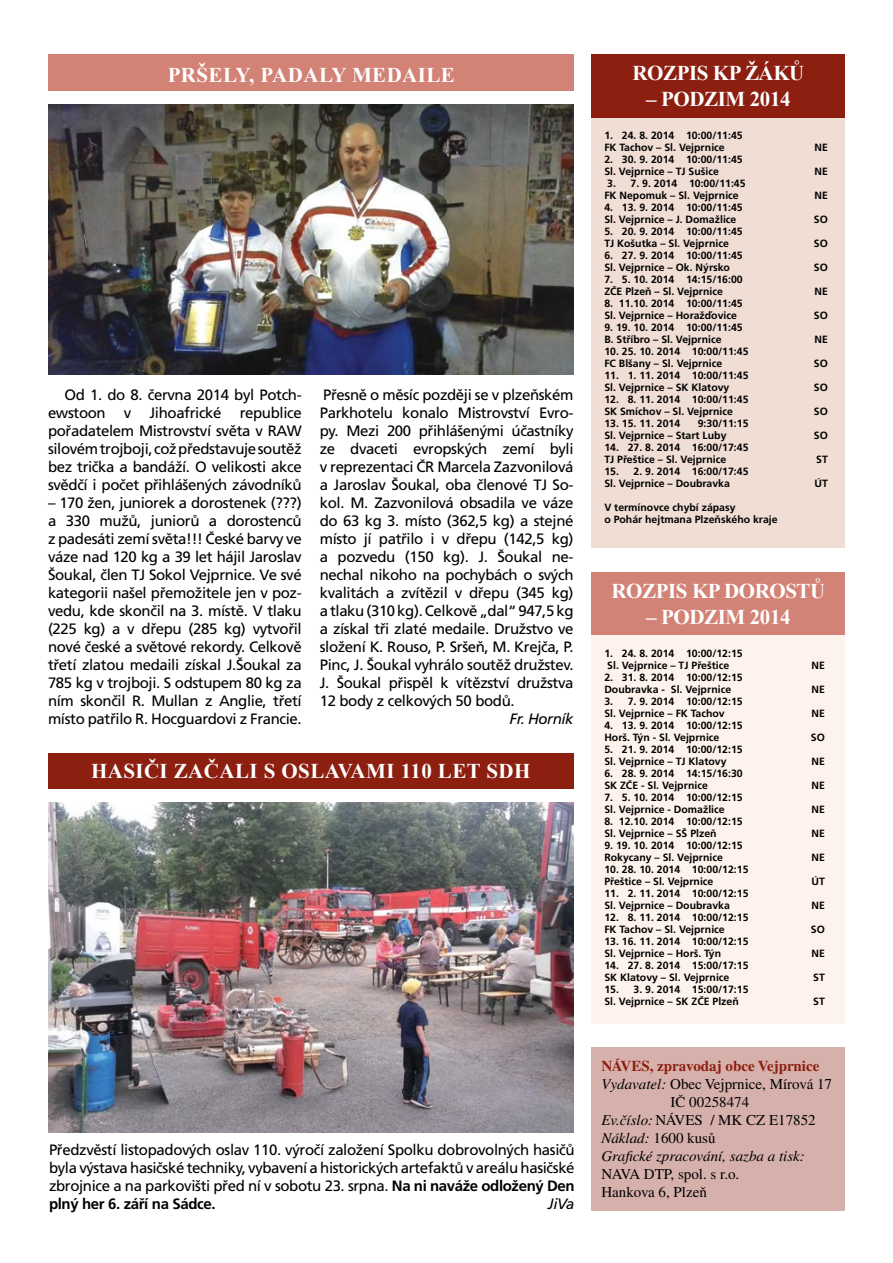
<style>
.page{position:relative;width:893px;height:1263px;background:#fff}
.page>*{position:absolute;margin:0;border:0;box-sizing:border-box;transform-origin:0 0}
.t1{font:700 21px "Times New Roman";letter-spacing:-.02em;color:#fff}
.t2{font:700 21px "Times New Roman";letter-spacing:.02em;color:#fff}
.t3{font:15px/18px "Frutiger CE";letter-spacing:-.025em;color:#000;text-align:justify}
.t4{font:15px/18px "Times CE";color:#000}
.t5{font:italic 15px "Times CE";color:#000}
.t6{font:700 15px "Times CE";color:#8c1f10}
.t7{font:italic 15px "Frutiger CE";letter-spacing:-.025em;color:#000}
.t8{font:700 10.5px/12px "Frutiger CE";color:#000}
.s1{font-weight:700}
.s2{font-style:italic}
</style>
<div class="page">
<div style="left:48px;top:54px;width:526px;height:37px;background:#d38276"></div>
<div style="left:48px;top:753px;width:526px;height:35px;background:#8c1f10"></div>
<img style="left:48px;top:802px;width:525px;height:331px">
<div style="left:592px;top:54px;width:253px;height:64px;background:#8c1f10"></div>
<div style="left:592px;top:118px;width:253px;height:429px;background:#f0ddd4"></div>
<div style="left:592px;top:1047px;width:253px;height:164px;background:#d6b0ab"></div>
<div style="left:592px;top:572px;width:253px;height:64px;background:#d38276"></div>
<div style="left:592px;top:636px;width:253px;height:388px;background:#fef2ed"></div>
<img style="left:48px;top:104px;width:526px;height:271px">
<h1 class="t1" style="left:168px;top:60px;width:151px">PRŠELY, PADALY</h1>
<h1 class="t1" style="left:352px;top:60px;width:104px">MEDAILE</h1>
<h2 class="t3" style="left:48px;top:386px;width:255px;text-indent:17px">Od 1. do 8. června 2014 byl Potch&shy;ewstoon v Jihoafrické republice pořadatelem Mistrovství světa v RAW silovém trojboji, což představuje soutěž bez trička a bandáží. O velikosti akce svědčí i počet přihlášených závodníků</h2>
<p class="t3" style="left:48px;top:494px;width:255px">– 170 žen, juniorek a dorostenek (???) a 330 mužů, juniorů a dorostenců z padesáti zemí světa!!! České barvy ve váze nad 120 kg a 39 let hájil Jaroslav Šoukal, člen TJ Sokol Vejprnice. Ve své kategorii našel přemožitele jen v poz&shy;vedu, kde skončil na 3. místě. V tlaku (225 kg) a v dřepu (285 kg) vytvořil nové české a světové rekordy. Celkově třetí zlatou medaili získal J.Šoukal za 785 kg v trojboji. S odstupem 80 kg za ním skončil R. Mullan z Anglie, třetí místo patřilo R. Hocguardovi z Francie.</p>
<p class="t3" style="left:320px;top:386px;width:255px">Přesně o měsíc později se v plzeňském Parkhotelu konalo Mistrovství Evro&shy;py. Mezi 200 přihlášenými účastníky ze dvaceti evropských zemí byli v reprezentaci ČR Marcela Zazvonilová a Jaroslav Šoukal, oba členové TJ So&shy;kol. M. Zazvonilová obsadila ve váze do 63 kg 3. místo (362,5 kg) a stejné místo jí patřilo i v dřepu (142,5 kg) a pozvedu (150 kg). J. Šoukal ne&shy;nechal nikoho na pochybách o svých kvalitách a zvítězil v dřepu (345 kg) a tlaku (310 kg). Celkově „dal“ 947,5 kg a získal tři zlaté medaile. Družstvo ve složení K. Rouso, P. Sršeň, M. Krejča, P.<br>Pinc, J. Šoukal vyhrálo soutěž družstev.<br>J. Šoukal přispěl k vítězství družstva 12 body z celkových 50 bodů.</p>
<h2 class="t7" style="left:510px;top:710px;width:66px">Fr. Horník</h2>
<h1 class="t2" style="left:91px;top:756px;width:441px">HASIČI ZAČALI S OSLAVAMI 110 LET SDH</h1>
<p class="t3" style="left:49px;top:1141px;width:527px">Předzvěstí listopadových oslav 110. výročí založení Spolku dobrovolných hasičů byla výstava hasičské techniky, vybavení a historických artefaktů v areálu hasičské zbrojnice a na parkovišti před ní v sobotu 23. srpna. <span class="s1">Na ni naváže odložený Den plný her 6. září na Sádce.</span></p>
<h2 class="t7" style="left:548px;top:1195px;width:28px">JiVa</h2>
<h1 class="t1" style="left:632px;top:59px;width:173px">ROZPIS KP ŽÁKŮ</h1>
<h1 class="t1" style="left:646px;top:84px;width:146px">– PODZIM 2014</h1>
<p class="t8" style="left:604px;top:129px;width:140px">1. 24. 8. 2014 10:00/11:45<br>FK Tachov – Sl. Vejprnice</p>
<p class="t8" style="left:604px;top:153px;width:140px">2. 30. 9. 2014 10:00/11:45<br>Sl. Vejprnice – TJ Sušice</p>
<p class="t8" style="left:604px;top:177px;width:143px">3. 7. 9. 2014 10:00/11:45<br>FK Nepomuk – Sl. Vejprnice</p>
<p class="t8" style="left:604px;top:201px;width:140px">4. 13. 9. 2014 10:00/11:45<br>Sl. Vejprnice – J. Domažlice</p>
<p class="t8" style="left:604px;top:225px;width:140px">5. 20. 9. 2014 10:00/11:45<br>TJ Košutka – Sl. Vejprnice</p>
<p class="t8" style="left:604px;top:249px;width:140px">6. 27. 9. 2014 10:00/11:45<br>Sl. Vejprnice – Ok. Nýrsko</p>
<p class="t8" style="left:604px;top:273px;width:140px">7. 5. 10. 2014 14:15/16:00<br>ZČE Plzeň – Sl. Vejprnice</p>
<p class="t8" style="left:604px;top:297px;width:140px">8. 11.10. 2014 10:00/11:45<br>Sl. Vejprnice – Horažďovice</p>
<p class="t8" style="left:604px;top:321px;width:140px">9. 19. 10. 2014 10:00/11:45<br>B. Stříbro – Sl. Vejprnice</p>
<p class="t8" style="left:604px;top:345px;width:146px">10. 25. 10. 2014 10:00/11:45<br>FC Blšany – Sl. Vejprnice</p>
<p class="t8" style="left:604px;top:369px;width:146px">11. 1. 11. 2014 10:00/11:45<br>Sl. Vejprnice – SK Klatovy</p>
<p class="t8" style="left:604px;top:393px;width:146px">12. 8. 11. 2014 10:00/11:45<br>SK Smíchov – Sl. Vejprnice</p>
<p class="t8" style="left:604px;top:417px;width:146px;text-indent:93px">9:30/11:15<br>Sl. Vejprnice – Start Luby</p>
<p class="t8" style="left:604px;top:417px;width:77px">13. 15. 11. 2014</p>
<p class="t8" style="left:604px;top:441px;width:146px">14. 27. 8. 2014 16:00/17:45<br>TJ Přeštice – Sl. Vejprnice</p>
<p class="t8" style="left:814px;top:141px;width:15px">NE</p>
<p class="t8" style="left:814px;top:165px;width:15px">NE</p>
<p class="t8" style="left:814px;top:189px;width:15px">NE</p>
<p class="t8" style="left:814px;top:213px;width:16px">SO</p>
<p class="t8" style="left:814px;top:237px;width:16px">SO</p>
<p class="t8" style="left:814px;top:261px;width:16px">SO</p>
<p class="t8" style="left:814px;top:285px;width:15px">NE</p>
<p class="t8" style="left:814px;top:309px;width:16px">SO</p>
<p class="t8" style="left:814px;top:333px;width:15px">NE</p>
<p class="t8" style="left:814px;top:357px;width:16px">SO</p>
<p class="t8" style="left:814px;top:381px;width:16px">SO</p>
<p class="t8" style="left:814px;top:405px;width:16px">SO</p>
<p class="t8" style="left:814px;top:429px;width:16px">SO</p>
<p class="t8" style="left:816px;top:453px;width:13px">ST</p>
<p class="t8" style="left:604px;top:465px;width:146px">15. 2. 9. 2014 16:00/17:45<br>Sl. Vejprnice – Doubravka</p>
<p class="t8" style="left:814px;top:477px;width:15px">ÚT</p>
<p class="t8" style="left:604px;top:501px;width:175px">V termínovce chybí zápasy<br>o Pohár hejtmana Plzeňského kraje</p>
<h1 class="t1" style="left:611px;top:577px;width:215px">ROZPIS KP DOROSTŮ</h1>
<h1 class="t1" style="left:646px;top:602px;width:146px">– PODZIM 2014</h1>
<p class="t8" style="left:604px;top:647px;width:140px">1. 24. 8. 2014 10:00/12:15<br>Sl. Vejprnice – TJ Přeštice</p>
<p class="t8" style="left:811px;top:659px;width:15px">NE</p>
<p class="t8" style="left:604px;top:671px;width:140px">2. 31. 8. 2014 10:00/12:15<br>Doubravka - Sl. Vejprnice</p>
<p class="t8" style="left:604px;top:695px;width:140px">3. 7. 9. 2014 10:00/12:15<br>Sl. Vejprnice – FK Tachov</p>
<p class="t8" style="left:604px;top:719px;width:140px">4. 13. 9. 2014 10:00/12:15<br>Horš. Týn - Sl. Vejprnice</p>
<p class="t8" style="left:604px;top:743px;width:140px">5. 21. 9. 2014 10:00/12:15<br>Sl. Vejprnice – TJ Klatovy</p>
<p class="t8" style="left:604px;top:767px;width:140px">6. 28. 9. 2014 14:15/16:30<br>SK ZČE - Sl. Vejprnice</p>
<p class="t8" style="left:604px;top:791px;width:140px">7. 5. 10. 2014 10:00/12:15<br>Sl. Vejprnice - Domažlice</p>
<p class="t8" style="left:604px;top:815px;width:140px">8. 12.10. 2014 10:00/12:15<br>Sl. Vejprnice – SŠ Plzeň</p>
<p class="t8" style="left:604px;top:839px;width:140px">9. 19. 10. 2014 10:00/12:15<br>Rokycany – Sl. Vejprnice</p>
<p class="t8" style="left:811px;top:683px;width:15px">NE</p>
<p class="t8" style="left:811px;top:707px;width:15px">NE</p>
<p class="t8" style="left:811px;top:731px;width:16px">SO</p>
<p class="t8" style="left:811px;top:755px;width:15px">NE</p>
<p class="t8" style="left:811px;top:779px;width:15px">NE</p>
<p class="t8" style="left:811px;top:803px;width:15px">NE</p>
<p class="t8" style="left:811px;top:827px;width:15px">NE</p>
<p class="t8" style="left:811px;top:851px;width:15px">NE</p>
<p class="t8" style="left:604px;top:863px;width:146px">10. 28. 10. 2014 10:00/12:15<br>Přeštice – Sl. Vejprnice</p>
<p class="t8" style="left:811px;top:875px;width:15px">ÚT</p>
<p class="t8" style="left:604px;top:887px;width:146px">11. 2. 11. 2014 10:00/12:15<br>Sl. Vejprnice – Doubravka</p>
<p class="t8" style="left:811px;top:899px;width:15px">NE</p>
<p class="t8" style="left:604px;top:911px;width:146px">12. 8. 11. 2014 10:00/12:15<br>FK Tachov – Sl. Vejprnice</p>
<p class="t8" style="left:604px;top:935px;width:146px">13. 16. 11. 2014 10:00/12:15<br>Sl. Vejprnice – Horš. Týn</p>
<p class="t8" style="left:604px;top:959px;width:146px">14. 27. 8. 2014 15:00/17:15<br>SK Klatovy – Sl. Vejprnice</p>
<p class="t8" style="left:604px;top:983px;width:146px">15. 3. 9. 2014 15:00/17:15<br>Sl. Vejprnice – SK ZČE Plzeň</p>
<p class="t8" style="left:811px;top:923px;width:16px">SO</p>
<p class="t8" style="left:811px;top:947px;width:15px">NE</p>
<p class="t8" style="left:813px;top:971px;width:13px">ST</p>
<p class="t8" style="left:813px;top:995px;width:13px">ST</p>
<h2 class="t6" style="left:601px;top:1057px;width:219px">NÁVES, zpravodaj obce Vejprnice</h2>
<h2 class="t4" style="left:601px;top:1075px;width:232px"><span class="s2">Vydavatel:</span> Obec Vejprnice, Mírová 17</h2>
<h2 class="t4" style="left:670px;top:1093px;width:80px">IČ 00258474</h2>
<h2 class="t4" style="left:601px;top:1111px;width:216px"><span class="s2">Ev.číslo:</span> NÁVES / MK CZ E17852</h2>
<h2 class="t4" style="left:601px;top:1129px;width:116px"><span class="s2">Náklad:</span> 1600 kusů</h2>
<h2 class="t5" style="left:601px;top:1147px;width:205px">Grafické zpracování, sazba a tisk:</h2>
<h2 class="t4" style="left:601px;top:1165px;width:139px">NAVA DTP, spol. s r.o.<br>Hankova 6, Plzeň</h2>
</div>
